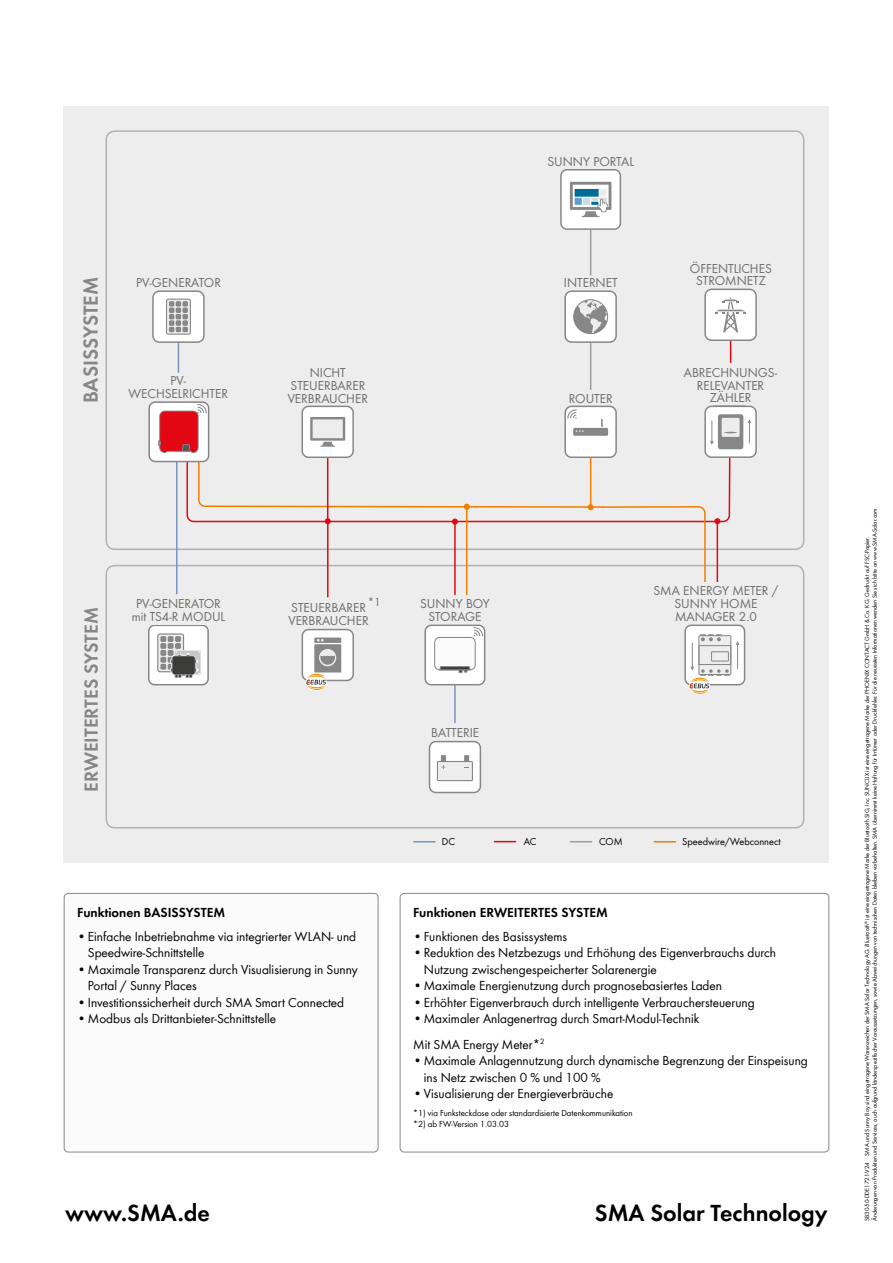
<style>
.page{position:relative;width:893px;height:1263px;background:#fff}
.page>*{position:absolute;margin:0;border:0;box-sizing:border-box;transform-origin:0 0}
.t1{font:600 24px "SMA Futura Global";color:#000}
.t2{font:600 21px "SMA Futura Global";color:#878787}
.t3{font:600 19.5px "SMA Futura Global";color:#878787}
.t4{font:13.5px/16.5px "SMA Futura Global";color:#000}
.t5{font:13.5px/12.9px "SMA Futura Global";color:#706f6f;text-align:center}
.t6{font:600 13.5px "SMA Futura Global";color:#000}
.t7{font:12px "SMA Futura Global";color:#706f6f}
.t8{font:10.5px "SMA Futura Global";color:#000}
.t9{font:9px/10.5px "SMA Futura Global";color:#000}
.t10{font:6.3px "SMA Futura Global";color:#000}
.s1{font-style:italic}
</style>
<div class="page">
<div style="left:64px;top:106px;width:765px;height:757px;background:#ededed"></div>
<div style="left:106px;top:565px;width:698px;height:263px;border:2px solid #b3b2b2;border-radius:9px"></div>
<hr style="left:590px;top:309px;width:1px;height:80px;background:#9d9d9c">
<hr style="left:178px;top:307px;width:1px;height:65px;background:#7895bc">
<hr style="left:730px;top:329px;width:1px;height:33px;background:#e30613">
<hr style="left:454px;top:676px;width:2px;height:46px;background:#7895bc">
<div style="left:429px;top:742px;width:51px;height:50px;background:#fff;border-radius:6px"></div>
<svg style="left:437px;top:755px;width:36px;height:26px"></svg>
<div style="left:429px;top:741px;width:52px;height:52px;border:1px solid #878787;border-radius:6px"></div>
<div style="left:705px;top:289px;width:51px;height:51px;background:#fff;border-radius:6px"></div>
<svg style="left:716px;top:297px;width:30px;height:35px"></svg>
<div style="left:704px;top:289px;width:53px;height:52px;border:1px solid #878787;border-radius:6px"></div>
<div style="left:705px;top:406px;width:51px;height:51px;background:#fff;border-radius:6px"></div>
<div style="left:704px;top:406px;width:53px;height:52px;border:1px solid #878787;border-radius:6px"></div>
<hr style="left:590px;top:194px;width:1px;height:81px;background:#9d9d9c">
<div style="left:565px;top:291px;width:51px;height:51px;background:#fff;border-radius:6px"></div>
<svg style="left:573px;top:299px;width:35px;height:35px"></svg>
<div style="left:564px;top:290px;width:53px;height:53px;border:1px solid #878787;border-radius:6px"></div>
<div style="left:561px;top:170px;width:59px;height:59px;background:#fff;border-radius:6px"></div>
<svg style="left:570px;top:182px;width:41px;height:35px"></svg>
<div style="left:560px;top:169px;width:61px;height:61px;border:1px solid #878787;border-radius:6px"></div>
<div style="left:425px;top:625px;width:60px;height:60px;background:#fff;border-radius:6px"></div>
<div style="left:424px;top:625px;width:61px;height:60px;border:1px solid #878787;border-radius:6px"></div>
<svg style="left:494px;top:841px;width:22px;height:1px"></svg>
<svg style="left:570px;top:841px;width:22px;height:1px"></svg>
<svg style="left:654px;top:841px;width:21px;height:1px"></svg>
<div style="left:302px;top:629px;width:51px;height:51px;background:#fff;border-radius:6px"></div>
<div style="left:302px;top:629px;width:52px;height:52px;border:1px solid #878787;border-radius:6px"></div>
<svg style="left:414px;top:841px;width:21px;height:1px"></svg>
<div style="left:153px;top:291px;width:51px;height:51px;background:#fff;border-radius:6px"></div>
<svg style="left:166px;top:299px;width:25px;height:36px"></svg>
<div style="left:152px;top:290px;width:53px;height:53px;border:1px solid #878787;border-radius:6px"></div>
<div style="left:149px;top:402px;width:60px;height:59px;background:#fff;border-radius:6px"></div>
<div style="left:148px;top:401px;width:61px;height:61px;border:1px solid #878787;border-radius:6px"></div>
<div style="left:149px;top:625px;width:59px;height:60px;background:#fff;border-radius:6px"></div>
<svg style="left:157px;top:633px;width:44px;height:45px"></svg>
<div style="left:148px;top:625px;width:61px;height:60px;border:1px solid #878787;border-radius:6px"></div>
<svg style="left:434px;top:627px;width:49px;height:46px"></svg>
<hr style="left:327px;top:522px;width:2px;height:75px;background:#e30613">
<svg style="left:158px;top:404px;width:593px;height:191px"></svg>
<div style="left:301px;top:406px;width:53px;height:52px;border:1px solid #878787;border-radius:6px"></div>
<div style="left:653px;top:582px;width:129px;height:42px;background:#ededed"></div>
<div style="left:685px;top:625px;width:60px;height:60px;background:#fff;border-radius:6px"></div>
<div style="left:684px;top:625px;width:61px;height:60px;border:1px solid #878787;border-radius:6px"></div>
<svg style="left:690px;top:634px;width:49px;height:60px"></svg>
<svg style="left:306px;top:637px;width:35px;height:54px"></svg>
<div style="left:64px;top:893px;width:314px;height:259px;background:#fbfbfb;border-radius:4px"></div>
<div style="left:64px;top:893px;width:314px;height:259px;border:1px solid #878787;border-radius:4px"></div>
<div style="left:400px;top:893px;width:429px;height:259px;border:1px solid #878787;border-radius:4px"></div>
<p class="t5" style="left:547px;top:156px;width:88px">SUNNY PORTAL</p>
<h2 class="t2" style="left:78px;top:403px;width:128px;rotate:-90deg">Basissystem</h2>
<p class="t5" style="left:690px;top:263px;width:83px">ÖFFENTLICHES</p>
<p class="t5" style="left:136px;top:277px;width:86px">PV-GENERATOR</p>
<p class="t5" style="left:696px;top:276px;width:71px">STROMNETZ</p>
<p class="t5" style="left:564px;top:277px;width:55px">INTERNET</p>
<p class="t5" style="left:129px;top:375px;width:101px">PV-<br>WECHSELRICHTER</p>
<p class="t5" style="left:288px;top:367px;width:82px">NICHT<br>STEUERBARER<br>VERBRAUCHER</p>
<p class="t5" style="left:569px;top:393px;width:45px">ROUTER</p>
<p class="t5" style="left:684px;top:367px;width:95px">ABRECHNUNGS-<br>RELEVANTER<br>ZÄHLER</p>
<h3 class="t3" style="left:80px;top:792px;width:186px;rotate:-90deg">ERweitertes system</h3>
<p class="t5" style="left:132px;top:598px;width:95px">PV-GENERATOR mit TS4-R MODUL</p>
<p class="t7" style="left:368px;top:597px;width:15px">*1</p>
<p class="t5" style="left:288px;top:602px;width:82px;text-align:left">STEUERBARER<br>VERBRAUCHER</p>
<p class="t6" style="left:77px;top:904px;width:103px">Funktionen Basissys</p>
<p class="t6" style="left:201px;top:904px;width:26px">tem</p>
<p class="t4" style="left:88px;top:928px;width:270px;text-indent:-11px">• Einfache Inbetriebnahme via integrierter WLAN- und<br>Speedwire-Schnittstelle</p>
<p class="t4" style="left:88px;top:961px;width:271px;text-indent:-11px">• Maximale Transparenz durch Visualisierung in Sunny<br>Portal / Sunny Places</p>
<p class="t4" style="left:77px;top:994px;width:268px">• Investitionssicherheit durch SMA Smart Connected</p>
<p class="t4" style="left:77px;top:1010px;width:200px">• Modbus als Drittanbieter-Schnittstelle</p>
<p class="t5" style="left:420px;top:599px;width:71px">SUNNY BOY<br>STORAGE</p>
<p class="t5" style="left:431px;top:727px;width:49px">BATTERIE</p>
<p class="t8" style="left:442px;top:837px;width:15px">DC</p>
<p class="t8" style="left:524px;top:837px;width:14px">AC</p>
<p class="t5" style="left:653px;top:585px;width:126px">SMA ENERGY METER /<br>SUNNY HOME<br>MANAGER 2.0</p>
<p class="t8" style="left:599px;top:837px;width:25px">COM</p>
<p class="t8" style="left:682px;top:838px;width:100px">Speedwire/Webconnect</p>
<p class="t6" style="left:413px;top:904px;width:196px">Funktionen erweitertes System</p>
<p class="t4" style="left:413px;top:928px;width:156px">• Funktionen des Basissystems</p>
<p class="t4" style="left:424px;top:944px;width:354px;text-indent:-11px">• Reduktion des Netzbezugs und Erhöhung des Eigenverbrauchs durch<br>Nutzung zwischengespeicherter Solarenergie</p>
<p class="t4" style="left:413px;top:977px;width:310px">• Maximale Energienutzung durch prognosebasiertes Laden</p>
<p class="t4" style="left:413px;top:994px;width:343px">• Erhöhter Eigenverbrauch durch intelligente Verbrauchersteuerung</p>
<p class="t4" style="left:413px;top:1006px;width:288px;line-height:25.5px">• Maximaler Anlagenertrag durch Smart-Modul-Technik<br>Mit SMA Energy Meter*<sup>2</sup></p>
<p class="t4" style="left:424px;top:1052px;width:386px;text-indent:-11px">• Maximale Anlagennutzung durch dynamische Begrenzung der Einspeisung ins Netz zwischen 0 % und 100 %</p>
<p class="t4" style="left:413px;top:1085px;width:202px">• Visualisierung der Energieverbräuche</p>
<p class="t9" style="left:413px;top:1108px;width:221px">*1) via Funksteckdose oder standardisierte Datenkommunikation *2) ab FW-Version 1.03.03</p>
<h1 class="t1" style="left:65px;top:1198px;width:146px">www.SMA.de</h1>
<h1 class="t1" style="left:595px;top:1198px;width:234px">SMA Solar Technology</h1>
<p class="t10" style="left:871px;top:1221px;width:714px;rotate:-90deg">Änderungen von Produkten und Services, auch aufgrund länderspezifischer Voraussetzungen, sowie Abweichungen von technischen Daten bleiben vorbehalten. SMA übernimmt keine Haftung für Irrtümer oder Druckfehler. Für die neuesten Informationen wenden Sie sich bitte an www.SMA-Solar.com</p>
<p class="t10" style="left:863px;top:1221px;width:686px;rotate:-90deg">SB30-50-DDE1721-V24 SMA und Sunny Boy sind eingetragene Warenzeichen der SMA Solar Technology AG. <span class="s1">Bluetooth</span><sup>®</sup> ist eine eingetragene Marke der Bluetooth SIG, Inc. SUNCLIX ist eine eingetragene Marke der PHOENIX CONTACT GmbH &amp; Co. KG. Gedruckt auf FSC-Papier.</p>
</div>
